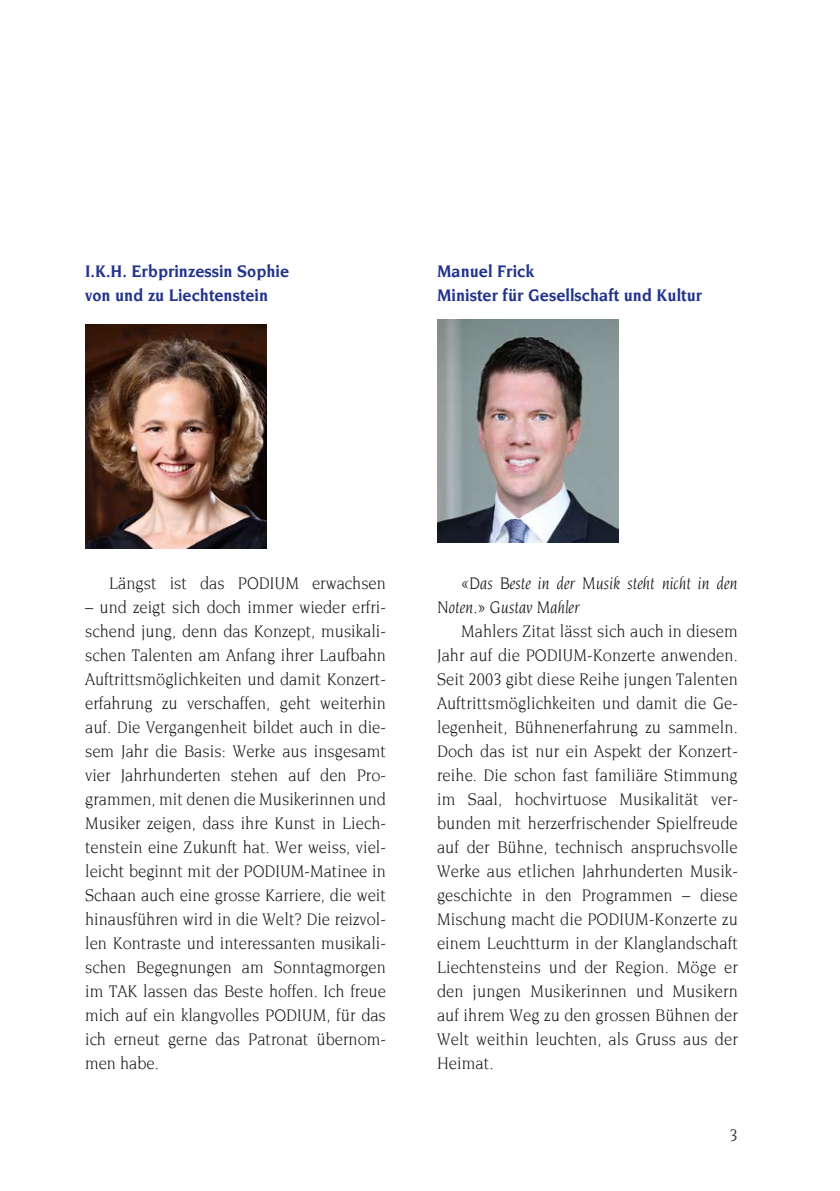
<style>
.page{position:relative;width:840px;height:1191px;background:#fff}
.page>*{position:absolute;margin:0;border:0;box-sizing:border-box;transform-origin:0 0}
.t1{font:18px/24px "Novarese";color:#181716;text-align:justify;scale:.91 1}
.t2{font:700 18px/24px "Novarese";color:#22338b;scale:.91 1}
.t3{font:italic 18px/24px "Novarese";color:#181716;scale:.91 1}
</style>
<div class="page">
<img style="left:85px;top:325px;width:182px;height:223px">
<img style="left:437px;top:319px;width:181px;height:223px">
<p class="t2" style="left:85px;top:260px;width:226px">I.K.H. Erbprinzessin Sophie von und zu Liechtenstein</p>
<p class="t2" style="left:437px;top:260px;width:293px">Manuel Frick<br>Minister für Gesellschaft und Kultur</p>
<p class="t1" style="left:109px;top:572px;width:305px">Längst ist das PODIUM erwachsen</p>
<p class="t1" style="left:85px;top:596px;width:332px">– und zeigt sich doch immer wieder erfri&shy;schend jung, denn das Konzept, musikali&shy;schen Talenten am Anfang ihrer Laufbahn Auftrittsmöglichkeiten und damit Konzert&shy;erfahrung zu verschaffen, geht weiterhin auf. Die Vergangenheit bildet auch in die&shy;sem Jahr die Basis: Werke aus insgesamt vier Jahrhunderten stehen auf den Pro&shy;grammen, mit denen die Musikerinnen und Musiker zeigen, dass ihre Kunst in Liech&shy;tenstein eine Zukunft hat. Wer weiss, viel&shy;leicht beginnt mit der PODIUM-Matinee in Schaan auch eine grosse Karriere, die weit hinausführen wird in die Welt? Die reizvol&shy;len Kontraste und interessanten musikali&shy;schen Begegnungen am Sonntagmorgen im TAK lassen das Beste hoffen. Ich freue mich auf ein klangvolles PODIUM, für das ich erneut gerne das Patronat übernom&shy;men habe.</p>
<p class="t3" style="left:437px;top:572px;width:332px;text-indent:24px">«Das Beste in der Musik steht nicht in den<br>Noten.» Gustav Mahler</p>
<p class="t1" style="left:437px;top:620px;width:332px;text-indent:24px">Mahlers Zitat lässt sich auch in diesem Jahr auf die PODIUM-Konzerte anwenden.<br>Seit 2003 gibt diese Reihe jungen Talenten Auftrittsmöglichkeiten und damit die Ge&shy;legenheit, Bühnenerfahrung zu sammeln.<br>Doch das ist nur ein Aspekt der Konzert&shy;reihe. Die schon fast familiäre Stimmung im Saal, hochvirtuose Musikalität ver&shy;bunden mit herzerfrischender Spielfreude auf der Bühne, technisch anspruchsvolle Werke aus etlichen Jahrhunderten Musik&shy;geschichte in den Programmen – diese Mischung macht die PODIUM-Konzerte zu einem Leuchtturm in der Klanglandschaft Liechtensteins und der Region. Möge er den jungen Musikerinnen und Musikern auf ihrem Weg zu den grossen Bühnen der Welt weithin leuchten, als Gruss aus der Heimat.</p>
<p class="t1" style="left:729px;top:1124px;width:11px">3</p>
</div>
